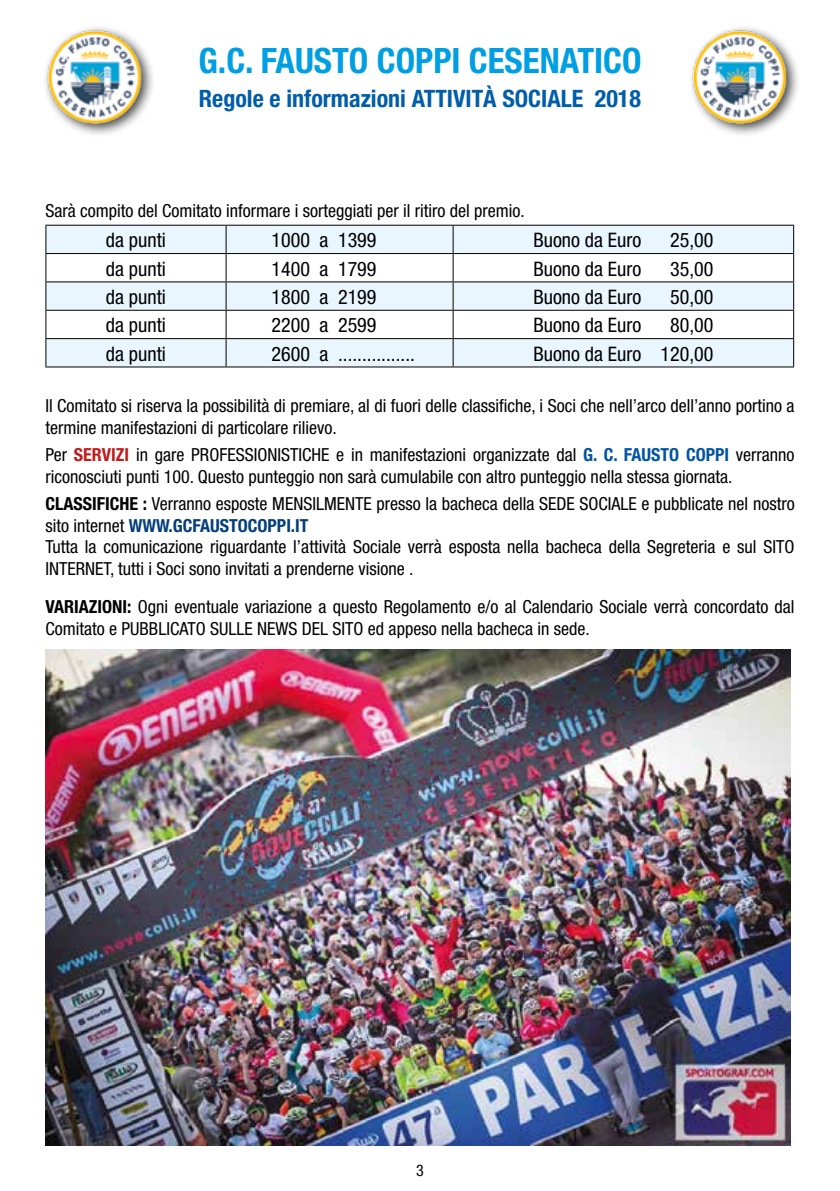
<style>
.page{position:relative;width:840px;height:1191px;background:#fff}
.page>*{position:absolute;margin:0;border:0;box-sizing:border-box;transform-origin:0 0}
.t1{font:700 condensed 35px "Helvetica Neue";color:#009fe3}
.t2{font:700 condensed 24px "Helvetica Neue";color:#005da9}
.t3{font:condensed 20px "Helvetica Neue";color:#000}
.t4{font:condensed 18px/21.6px "Helvetica Neue";color:#000}
.t5{font:condensed 16px "Helvetica Neue";color:#000}
.s1{font-weight:700;color:#c21b1c}
.s2{font-weight:700;color:#0054a3}
.s3{font-weight:700}
.s4{font-weight:700;color:#043e7c}
</style>
<div class="page">
<svg style="left:46px;top:226px;width:746px;height:140px;fill:#eaf6fe"></svg>
<hr style="left:45px;top:225px;width:181px;height:1px;background:#000">
<hr style="left:226px;top:225px;width:227px;height:1px;background:#000">
<hr style="left:453px;top:225px;width:340px;height:1px;background:#000">
<hr style="left:45px;top:253px;width:181px;height:1px;background:#000">
<hr style="left:226px;top:253px;width:227px;height:1px;background:#000">
<hr style="left:453px;top:253px;width:340px;height:1px;background:#000">
<hr style="left:45px;top:281px;width:181px;height:1px;background:#000">
<hr style="left:226px;top:281px;width:227px;height:1px;background:#000">
<hr style="left:453px;top:281px;width:340px;height:1px;background:#000">
<hr style="left:45px;top:310px;width:181px;height:1px;background:#000">
<hr style="left:226px;top:310px;width:227px;height:1px;background:#000">
<hr style="left:453px;top:310px;width:340px;height:1px;background:#000">
<hr style="left:45px;top:338px;width:181px;height:1px;background:#000">
<svg style="left:45px;top:226px;width:1px;height:140px"></svg>
<hr style="left:226px;top:338px;width:227px;height:1px;background:#000">
<svg style="left:225px;top:226px;width:1px;height:140px"></svg>
<hr style="left:453px;top:338px;width:340px;height:1px;background:#000">
<svg style="left:452px;top:226px;width:1px;height:140px"></svg>
<svg style="left:792px;top:226px;width:1px;height:140px"></svg>
<hr style="left:45px;top:366px;width:181px;height:1px;background:#000">
<hr style="left:226px;top:366px;width:227px;height:1px;background:#000">
<hr style="left:453px;top:366px;width:340px;height:1px;background:#000">
<div style="left:43px;top:24px;width:113px;height:113px;background:#000;opacity:.75"></div>
<img style="left:45px;top:24px;width:104px;height:113px">
<div style="left:687px;top:24px;width:113px;height:113px;background:#000;opacity:.75"></div>
<img style="left:690px;top:24px;width:104px;height:113px">
<img style="left:45px;top:649px;width:745px;height:496px">
<h1 class="t1" style="left:198px;top:39px;width:444px">G.C. FAUSTO COPPI CESENATICO</h1>
<h2 class="t2" style="left:199px;top:84px;width:443px">Regole e informazioni ATTIVITÀ SOCIALE 2018</h2>
<p class="t4" style="left:45px;top:199px;width:481px">Sarà compito del Comitato informare i sorteggiati per il ritiro del premio.</p>
<p class="t3" style="left:106px;top:229px;width:61px">da punti</p>
<p class="t3" style="left:271px;top:229px;width:106px">1000 a 1399</p>
<p class="t3" style="left:533px;top:229px;width:109px">Buono da Euro</p>
<p class="t3" style="left:669px;top:229px;width:45px">25,00</p>
<p class="t3" style="left:106px;top:257px;width:61px">da punti</p>
<p class="t3" style="left:271px;top:257px;width:106px">1400 a 1799</p>
<p class="t3" style="left:533px;top:257px;width:109px">Buono da Euro</p>
<p class="t3" style="left:669px;top:257px;width:45px">35,00</p>
<p class="t3" style="left:106px;top:285px;width:61px">da punti</p>
<p class="t3" style="left:271px;top:285px;width:106px">1800 a 2199</p>
<p class="t3" style="left:533px;top:285px;width:109px">Buono da Euro</p>
<p class="t3" style="left:669px;top:285px;width:45px">50,00</p>
<p class="t3" style="left:106px;top:314px;width:61px">da punti</p>
<p class="t3" style="left:271px;top:314px;width:106px">2200 a 2599</p>
<p class="t3" style="left:533px;top:314px;width:109px">Buono da Euro</p>
<p class="t3" style="left:669px;top:314px;width:45px">80,00</p>
<p class="t3" style="left:106px;top:342px;width:61px">da punti</p>
<p class="t3" style="left:271px;top:342px;width:145px">2600 a ................</p>
<p class="t3" style="left:533px;top:342px;width:181px">Buono da Euro 120,00</p>
<p class="t4" style="left:45px;top:395px;width:750px">Il Comitato si riserva la possibilità di premiare, al di fuori delle classifiche, i Soci che nell’arco dell’anno portino a termine manifestazioni di particolare rilievo.</p>
<p class="t4" style="left:45px;top:444px;width:750px">Per <span class="s1">SERVIZI</span> in gare PROFESSIONISTICHE e in manifestazioni organizzate dal <span class="s2">G. C. FAUSTO COPPI</span> verranno riconosciuti punti 100. Questo punteggio non sarà cumulabile con altro punteggio nella stessa giornata.</p>
<p class="t4" style="left:45px;top:493px;width:750px"><span class="s3">CLASSIFICHE :</span> Verranno esposte MENSILMENTE presso la bacheca della SEDE SOCIALE e pubblicate nel nostro sito internet <span class="s4">WWW.GCFAUSTOCOPPI.IT<br></span>Tutta la comunicazione riguardante l’attività Sociale verrà esposta nella bacheca della Segreteria e sul SITO INTERNET, tutti i Soci sono invitati a prenderne visione .</p>
<p class="t4" style="left:45px;top:596px;width:750px"><span class="s3">VARIAZIONI:</span> Ogni eventuale variazione a questo Regolamento e/o al Calendario Sociale verrà concordato dal<br>Comitato e PUBBLICATO SULLE NEWS DEL SITO ed appeso nella bacheca in sede.</p>
<p class="t5" style="left:416px;top:1161px;width:9px">3</p>
</div>
